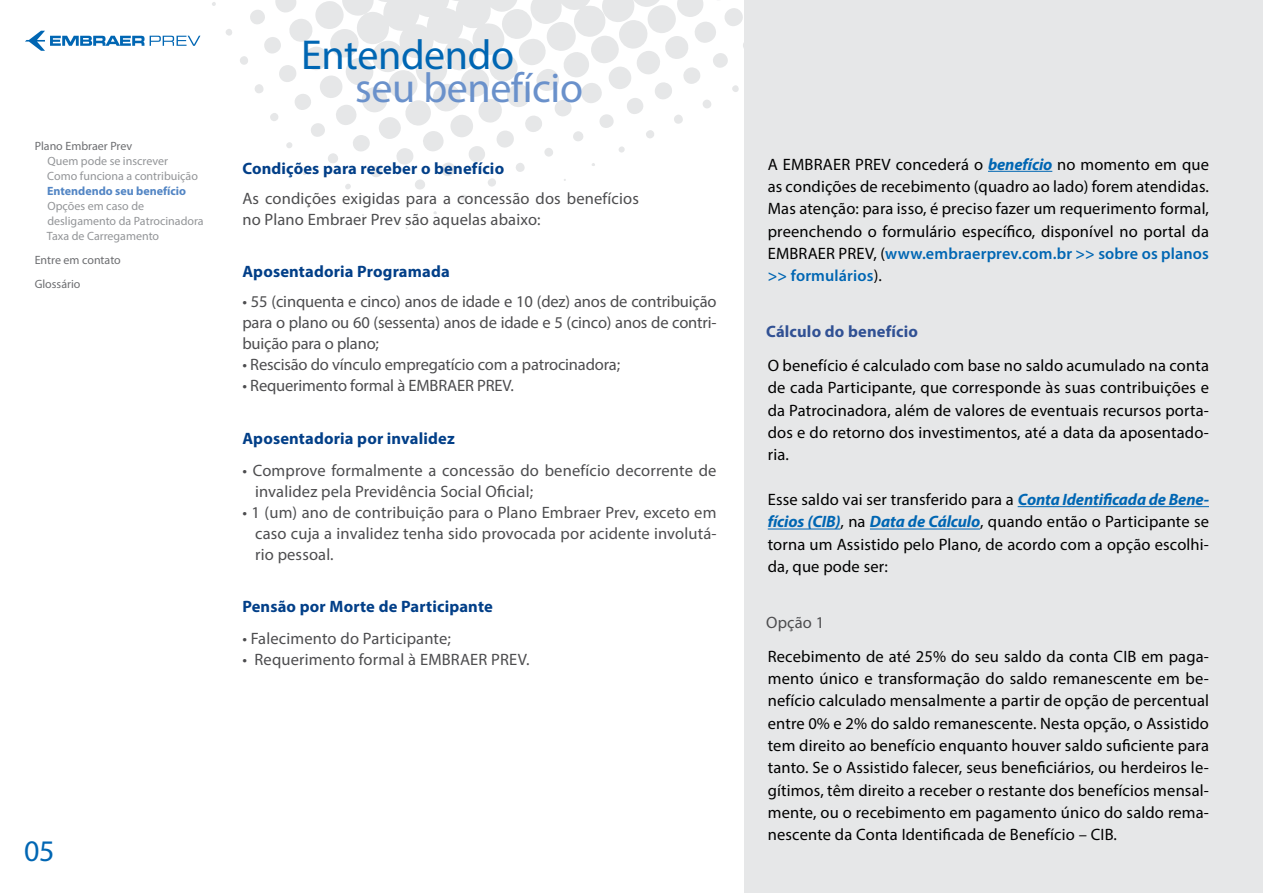
<style>
.page{position:relative;width:1263px;height:893px;background:#fff}
.page>*{position:absolute;margin:0;border:0;box-sizing:border-box;transform-origin:0 0}
.t1{font:42px "Myriad Pro";letter-spacing:-.01em;color:#6a91cb}
.t2{font:42px "Myriad Pro";letter-spacing:-.01em;color:#0066b3}
.t3{font:30px "Myriad Pro";color:#0066b3}
.t4{font:16.5px/22.4px "Myriad Pro";letter-spacing:.01em;color:#000;text-align:justify}
.t5{font:16.5px/21px "Myriad Pro";letter-spacing:.01em;color:#4d4d4f}
.t6{font:700 16.5px "Myriad Pro";letter-spacing:.01em;color:#023f88}
.t7{font:16.5px "Myriad Pro";letter-spacing:-.01em;color:#4d4d4f}
.t8{font:700 16.5px "Myriad Pro";letter-spacing:.01em;color:#315194}
.t9{font:600 16.2px/22.4px "Myriad Pro";letter-spacing:.01em;color:#0066b3}
.t10{font:12px/15px "Myriad Pro";color:#939598}
.t11{font:12px/24px "Myriad Pro";color:#6d6e71}
.t12{font:700 12px "Myriad Pro";color:#5285c4}
.s1{font-weight:700;font-style:italic;color:#0066b3}
.s2{font-weight:400;font-size:16.5px;color:#000}
</style>
<div class="page">
<svg style="left:200px;top:0;width:544px;height:229px"></svg>
<div style="left:744px;top:0;width:519px;height:893px;background:#e6e7e8"></div>
<hr style="left:988px;top:171px;width:64px;height:1px;background:#0066b3">
<hr style="left:1018px;top:506px;width:191px;height:1px;background:#0066b3">
<hr style="left:768px;top:529px;width:72px;height:1px;background:#0066b3">
<hr style="left:870px;top:529px;width:110px;height:1px;background:#0066b3">
<svg style="left:25px;top:31px;width:175px;height:20px"></svg>
<p class="t11" style="left:35px;top:133px;width:99px">Plano Embraer Prev</p>
<p class="t10" style="left:47px;top:153px;width:152px">Quem pode se inscrever<br>Como funciona a contribuição</p>
<p class="t12" style="left:47px;top:183px;width:140px">Entendendo seu benefício</p>
<p class="t10" style="left:47px;top:198px;width:158px">Opções em caso de desligamento da Patrocinadora<br>Taxa de Carregamento</p>
<p class="t11" style="left:35px;top:247px;width:88px">Entre em contato<br>Glossário</p>
<h1 class="t2" style="left:301px;top:29px;width:214px">Entendendo</h1>
<h1 class="t1" style="left:355px;top:62px;width:229px">seu benefício</h1>
<p class="t6" style="left:242px;top:158px;width:263px">Condições para receber o benefício</p>
<p class="t5" style="left:242px;top:187px;width:398px">As condições exigidas para a concessão dos benefícios no Plano Embraer Prev são aquelas abaixo:</p>
<p class="t6" style="left:242px;top:261px;width:209px">Aposentadoria Programada</p>
<p class="t5" style="left:242px;top:291px;width:476px;text-align:justify">• 55 (cinquenta e cinco) anos de idade e 10 (dez) anos de contribuição para o plano ou 60 (sessenta) anos de idade e 5 (cinco) anos de contri&shy;buição para o plano;</p>
<p class="t7" style="left:242px;top:354px;width:379px">• Rescisão do vínculo empregatício com a patrocinadora;</p>
<p class="t7" style="left:242px;top:375px;width:273px">• Requerimento formal à EMBRAER PREV.</p>
<p class="t6" style="left:242px;top:428px;width:214px">Aposentadoria por invalidez</p>
<p class="t5" style="left:255px;top:460px;width:463px;text-indent:-13px">• Comprove formalmente a concessão do benefício decorrente de invalidez pela Previdência Social Oficial;</p>
<p class="t5" style="left:255px;top:502px;width:463px;text-align:justify;text-indent:-13px">• 1 (um) ano de contribuição para o Plano Embraer Prev, exceto em caso cuja a invalidez tenha sido provocada por acidente involutá&shy;rio pessoal.</p>
<p class="t6" style="left:242px;top:596px;width:252px">Pensão por Morte de Participante</p>
<p class="t5" style="left:242px;top:628px;width:210px">• Falecimento do Participante;</p>
<p class="t5" style="left:242px;top:649px;width:289px">• Requerimento formal à EMBRAER PREV.</p>
<h2 class="t3" style="left:24px;top:833px;width:32px">05</h2>
<p class="t4" style="left:768px;top:153px;width:443px">A EMBRAER PREV concederá o <span class="s1">benefício</span> no momento em que as condições de recebimento (quadro ao lado) forem atendidas.<br>Mas atenção: para isso, é preciso fazer um requerimento formal, preenchendo o formulário específico, disponível no portal da</p>
<p class="t9" style="left:768px;top:242px;width:443px"><span class="s2">EMBRAER PREV, (</span>www.embraerprev.com.br &gt;&gt; sobre os planos &gt;&gt; formulários<span class="s2">).</span></p>
<p class="t8" style="left:766px;top:320px;width:153px">Cálculo do benefício</p>
<p class="t4" style="left:768px;top:354px;width:443px">O benefício é calculado com base no saldo acumulado na conta de cada Participante, que corresponde às suas contribuições e da Patrocinadora, além de valores de eventuais recursos porta&shy;dos e do retorno dos investimentos, até a data da aposentado&shy;ria.</p>
<p class="t4" style="left:768px;top:488px;width:443px">Esse saldo vai ser transferido para a <span class="s1">Conta Identificada de Bene&shy;fícios (CIB)</span>, na <span class="s1">Data de Cálculo</span>, quando então o Participante se torna um Assistido pelo Plano, de acordo com a opção escolhi&shy;da, que pode ser:</p>
<p class="t5" style="left:766px;top:612px;width:60px">Opção 1</p>
<p class="t4" style="left:768px;top:644px;width:443px">Recebimento de até 25% do seu saldo da conta CIB em paga&shy;mento único e transformação do saldo remanescente em be&shy;nefício calculado mensalmente a partir de opção de percentual entre 0% e 2% do saldo remanescente. Nesta opção, o Assistido tem direito ao benefício enquanto houver saldo suficiente para tanto. Se o Assistido falecer, seus beneficiários, ou herdeiros le&shy;gítimos, têm direito a receber o restante dos benefícios mensal&shy;mente, ou o recebimento em pagamento único do saldo rema&shy;nescente da Conta Identificada de Benefício – CIB.</p>
</div>
